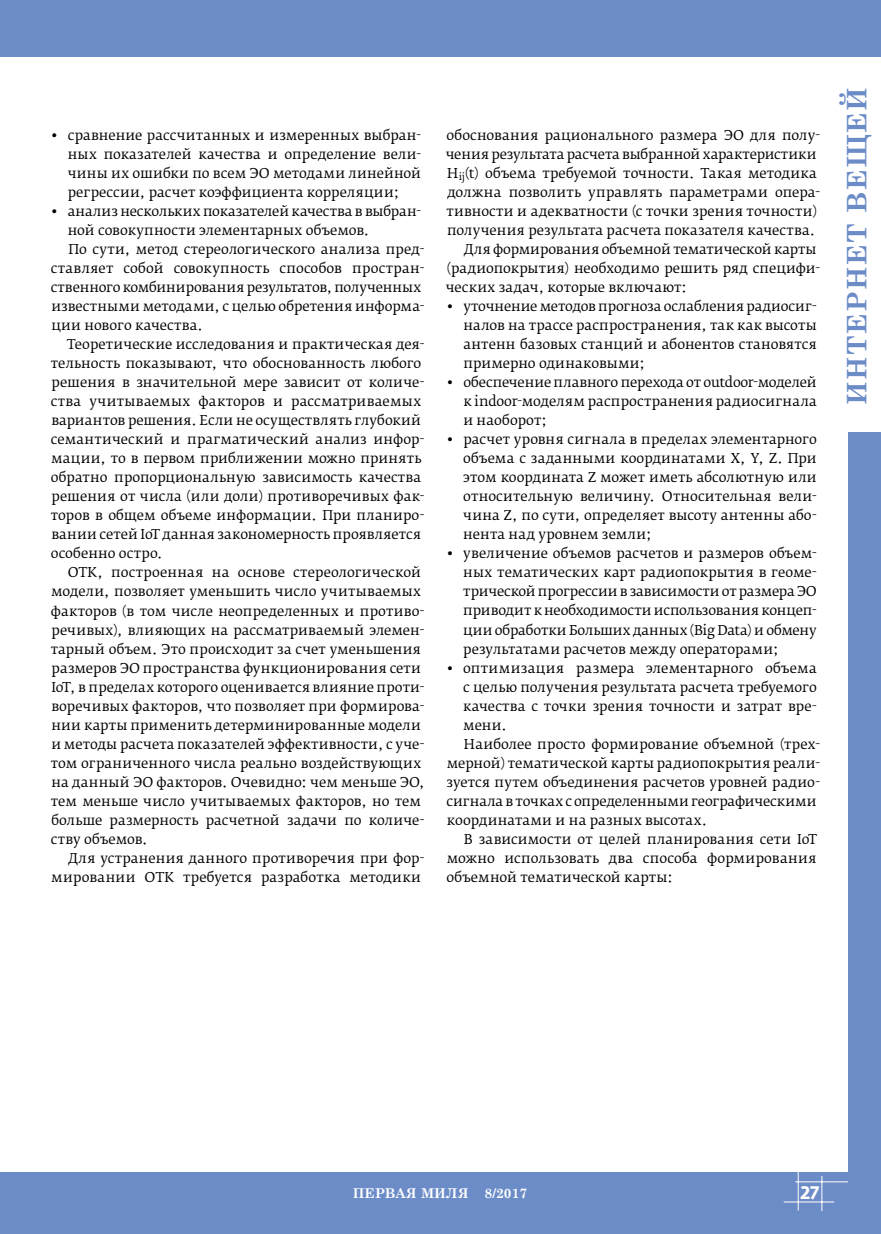
<style>
.page{position:relative;width:881px;height:1234px;background:#fff}
.page>*{position:absolute;margin:0;border:0;box-sizing:border-box;transform-origin:0 0}
.t1{font:700 27px "Century Schoolbook";letter-spacing:.05em;color:#6c8cc7}
.t2{font:700 18px "Fedra Sans Pro";color:#fff}
.t3{font:13.5px/19px "Fedra Serif B Pro";letter-spacing:.005em;color:#000;text-align:justify}
.t4{font:13.5px "Fedra Serif B Pro";letter-spacing:-.015em;color:#000}
.t5{font:700 13.5px "Century Schoolbook";color:#fff}
</style>
<div class="page">
<div style="left:0;top:0;width:880px;height:57px;background:#6c8cc7"></div>
<div style="left:0;top:1172px;width:880px;height:61px;background:#6c8cc7"></div>
<hr style="left:783px;top:1201px;width:50px;height:1px;background:#fff">
<hr style="left:797px;top:1171px;width:1px;height:39px;background:#fff">
<hr style="left:821px;top:1175px;width:1px;height:35px;background:#fff">
<hr style="left:795px;top:1181px;width:85px;height:1px;background:#fff">
<div style="left:847px;top:0;width:33px;height:1233px;background:#6c8cc7"></div>
<div style="left:846px;top:57px;width:34px;height:375px;background:#fff"></div>
<p class="t3" style="left:68px;top:125px;width:355px;text-indent:-16px">• сравнение рассчитанных и измеренных выбран&shy;ных показателей качества и определение вели&shy;чины их ошибки по всем ЭО методами линейной регрессии, расчет коэффициента корреляции;</p>
<p class="t3" style="left:51px;top:201px;width:371px">• анализ нескольких показателей качества в выбран-</p>
<p class="t3" style="left:68px;top:220px;width:303px">ной совокупности элементарных объемов.</p>
<p class="t3" style="left:68px;top:239px;width:357px">По сути, метод стереологического анализа пред-</p>
<p class="t3" style="left:51px;top:258px;width:375px">ставляет собой совокупность способов простран-</p>
<p class="t4" style="left:51px;top:279px;width:371px">ственного комбинирования результатов, полученных</p>
<p class="t3" style="left:51px;top:296px;width:374px">известными методами, с целью обретения информа-</p>
<p class="t3" style="left:51px;top:315px;width:153px">ции нового качества.</p>
<p class="t3" style="left:67px;top:334px;width:358px">Теоретические исследования и практическая дея-</p>
<p class="t3" style="left:51px;top:354px;width:372px">тельность показывают, что обоснованность любого</p>
<p class="t3" style="left:52px;top:373px;width:374px">решения в значительной мере зависит от количе-</p>
<p class="t3" style="left:51px;top:392px;width:371px">ства учитываемых факторов и рассматриваемых</p>
<p class="t3" style="left:51px;top:411px;width:371px">вариантов решения. Если не осуществлять глубокий</p>
<p class="t3" style="left:51px;top:430px;width:375px">семантический и прагматический анализ инфор-</p>
<p class="t3" style="left:51px;top:449px;width:371px">мации, то в первом приближении можно принять</p>
<p class="t3" style="left:51px;top:468px;width:372px">обратно пропорциональную зависимость качества</p>
<p class="t3" style="left:52px;top:487px;width:374px">решения от числа (или доли) противоречивых фак-</p>
<p class="t3" style="left:51px;top:506px;width:375px">торов в общем объеме информации. При планиро-</p>
<p class="t3" style="left:51px;top:525px;width:371px">вании сетей IoT данная закономерность проявляется</p>
<p class="t3" style="left:51px;top:544px;width:113px">особенно остро.</p>
<p class="t3" style="left:68px;top:563px;width:355px">ОТК, построенная на основе стереологической</p>
<p class="t3" style="left:51px;top:582px;width:371px">модели, позволяет уменьшить число учитываемых</p>
<p class="t3" style="left:51px;top:601px;width:375px">факторов (в том числе неопределенных и противо-</p>
<p class="t3" style="left:52px;top:620px;width:374px">речивых), влияющих на рассматриваемый элемен-</p>
<p class="t3" style="left:51px;top:639px;width:371px">тарный объем. Это происходит за счет уменьшения</p>
<p class="t3" style="left:52px;top:658px;width:371px">размеров ЭО пространства функционирования сети</p>
<p class="t3" style="left:51px;top:677px;width:374px">IoT, в пределах которого оценивается влияние проти-</p>
<p class="t3" style="left:51px;top:696px;width:374px">воречивых факторов, что позволяет при формирова-</p>
<p class="t3" style="left:51px;top:715px;width:371px">нии карты применить детерминированные модели</p>
<p class="t3" style="left:51px;top:734px;width:374px">и методы расчета показателей эффективности, с уче-</p>
<p class="t3" style="left:51px;top:753px;width:372px">том ограниченного числа реально воздействующих</p>
<p class="t3" style="left:51px;top:772px;width:375px">на данный ЭО факторов. Очевидно: чем меньше ЭО,</p>
<p class="t3" style="left:51px;top:791px;width:372px">тем меньше число учитываемых факторов, но тем</p>
<p class="t3" style="left:51px;top:810px;width:374px">больше размерность расчетной задачи по количе-</p>
<p class="t3" style="left:51px;top:829px;width:98px">ству объемов.</p>
<p class="t3" style="left:68px;top:848px;width:358px">Для устранения данного противоречия при фор-</p>
<p class="t3" style="left:51px;top:867px;width:371px">мировании ОТК требуется разработка методики</p>
<p class="t3" style="left:446px;top:125px;width:375px">обоснования рационального размера ЭО для полу-</p>
<p class="t4" style="left:445px;top:145px;width:372px">чения результата расчета выбранной характеристики</p>
<p class="t3" style="left:447px;top:163px;width:371px">H<sub>ij</sub>(t) объема требуемой точности. Такая методика</p>
<p class="t3" style="left:447px;top:182px;width:374px">должна позволить управлять параметрами опера-</p>
<p class="t3" style="left:446px;top:201px;width:372px">тивности и адекватности (с точки зрения точности)</p>
<p class="t3" style="left:447px;top:220px;width:370px">получения результата расчета показателя качества.</p>
<p class="t3" style="left:464px;top:239px;width:354px">Для формирования объемной тематической карты</p>
<p class="t3" style="left:446px;top:258px;width:375px">(радиопокрытия) необходимо решить ряд специфи-</p>
<p class="t3" style="left:445px;top:277px;width:243px">ческих задач, которые включают:</p>
<p class="t3" style="left:463px;top:296px;width:355px;text-indent:-17px">• уточнение методов прогноза ослабления радиосиг&shy;налов на трассе распространения, так как высоты антенн базовых станций и абонентов становятся примерно одинаковыми;</p>
<p class="t3" style="left:463px;top:373px;width:355px;text-indent:-16px">• обеспечение плавного перехода от outdoor-моделей к indoor-моделям распространения радиосигнала и наоборот;</p>
<p class="t3" style="left:463px;top:430px;width:355px;text-indent:-16px">• расчет уровня сигнала в пределах элементарного объема с заданными координатами X, Y, Z. При этом координата Z может иметь абсолютную или относительную величину. Относительная вели&shy;чина Z, по сути, определяет высоту антенны або&shy;нента над уровнем земли;</p>
<p class="t3" style="left:463px;top:544px;width:355px;text-indent:-16px">• увеличение объемов расчетов и размеров объем&shy;ных тематических карт радиопокрытия в геоме&shy;трической прогрессии в зависимости от размера ЭО приводит к необходимости использования концеп&shy;ции обработки Больших данных (Big Data) и обмену результатами расчетов между операторами;</p>
<p class="t3" style="left:446px;top:658px;width:371px">• оптимизация размера элементарного объема</p>
<p class="t3" style="left:463px;top:677px;width:355px">с целью получения результата расчета требуемого</p>
<p class="t3" style="left:463px;top:696px;width:355px">качества с точки зрения точности и затрат вре-</p>
<p class="t3" style="left:463px;top:715px;width:45px">мени.</p>
<p class="t3" style="left:464px;top:734px;width:357px">Наиболее просто формирование объемной (трех-</p>
<p class="t3" style="left:446px;top:753px;width:375px">мерной) тематической карты радиопокрытия реали-</p>
<p class="t3" style="left:446px;top:772px;width:375px">зуется путем объединения расчетов уровней радио-</p>
<p class="t3" style="left:446px;top:791px;width:371px">сигнала в точках с определенными географическими</p>
<p class="t3" style="left:447px;top:810px;width:262px">координатами и на разных высотах.</p>
<p class="t3" style="left:463px;top:829px;width:354px">В зависимости от целей планирования сети IоT</p>
<p class="t3" style="left:446px;top:848px;width:371px">можно использовать два способа формирования</p>
<p class="t3" style="left:446px;top:867px;width:228px">объемной тематической карты:</p>
<h1 class="t1" style="left:835px;top:404px;width:319px;rotate:-90deg">Интернет вещей</h1>
<p class="t5" style="left:352px;top:1181px;width:176px">ПЕРВАЯ МИЛЯ 8/2017</p>
<h2 class="t2" style="left:800px;top:1180px;width:20px">27</h2>
</div>
